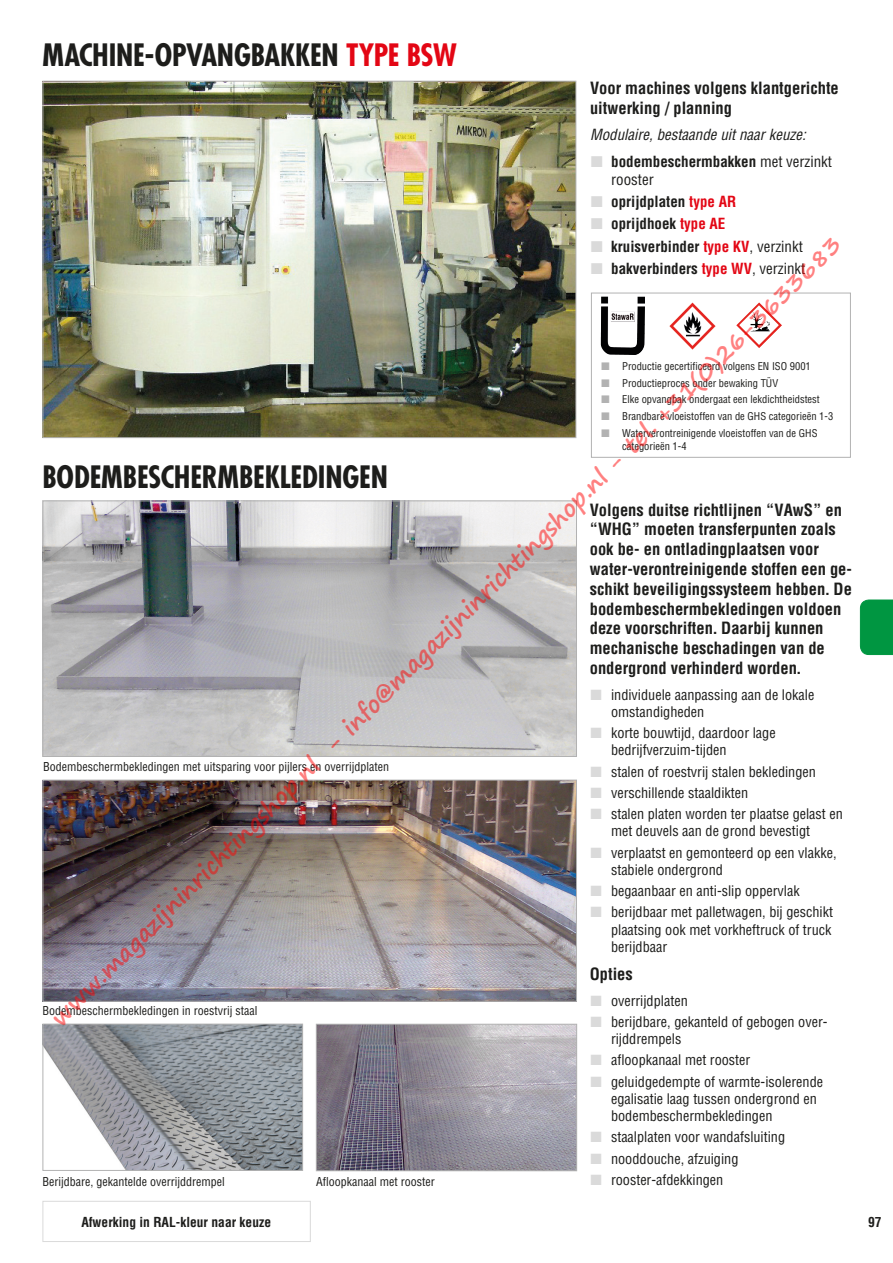
<style>
.page{position:relative;width:893px;height:1263px;background:#fff}
.page>*{position:absolute;margin:0;border:0;box-sizing:border-box;transform-origin:0 0}
.Titel{font:700 30px "Fujiyama";letter-spacing:-.005em;color:#1d1d1b}
.t1{font:700 23.4px "Segoe Print";color:rgb(255 0 0/.5)}
.Überschrift{font:700 condensed 16.5px/19.8px "Helvetica";color:#1d1d1b}
.t2{font:700 condensed 15px/18px "Helvetica";color:#1d1d1b}
.Überschrift-2{font:italic condensed 15px "Helvetica";color:#1d1d1b}
.t3{font:condensed 14.25px/17.1px "Helvetica";color:#1d1d1b}
.Beschriftung{font:700 condensed 13.5px "Helvetica";color:#1d1d1b}
.Beschriftung-2{font:condensed 12px "Helvetica";color:#1d1d1b}
.t4{font:condensed 10.5px/12.6px "Helvetica";color:#1d1d1b}
.s1{color:#e30614}
.s2{font-weight:400}
</style>
<div class="page">
<div style="left:860px;top:599px;width:33px;height:56px;background:#009641"></div>
<img style="left:45px;top:83px;width:529px;height:353px">
<img style="left:45px;top:502px;width:530px;height:253px">
<div style="left:43px;top:500px;width:534px;height:257px;border:1px solid #b2b2b2"></div>
<img style="left:45px;top:1026px;width:256px;height:143px">
<div style="left:43px;top:1024px;width:260px;height:147px;border:1px solid #b2b2b2"></div>
<img style="left:45px;top:782px;width:530px;height:218px">
<div style="left:43px;top:780px;width:534px;height:222px;border:1px solid #b2b2b2"></div>
<img style="left:318px;top:1026px;width:257px;height:143px">
<div style="left:316px;top:1024px;width:261px;height:147px;border:1px solid #b2b2b2"></div>
<div style="left:43px;top:1201px;width:268px;height:41px;border:1px solid #dadada"></div>
<div style="left:591px;top:293px;width:260px;height:165px;border:1px solid #b2b2b2"></div>
<img style="left:669px;top:302px;width:47px;height:47px">
<img style="left:736px;top:302px;width:46px;height:46px">
<img style="left:601px;top:297px;width:44px;height:57px">
<p class="Titel" style="left:43px;top:36px;width:416px">MACHINE-OPVANGBAKKEN <span class="s1">TYPE BSW</span></p>
<p class="Überschrift" style="left:590px;top:78px;width:250px">Voor machines volgens klantgerichte uitwerking / planning</p>
<p class="Überschrift-2" style="left:590px;top:126px;width:217px">Modulaire, bestaande uit naar keuze:</p>
<p class="t2" style="left:611px;top:152px;width:222px">bodembeschermbakken <span class="s2">met verzinkt rooster</span></p>
<p class="t2" style="left:611px;top:193px;width:127px">oprijdplaten <span class="s1">type AR</span></p>
<p class="t2" style="left:611px;top:215px;width:116px">oprijdhoek <span class="s1">type AE</span></p>
<p class="t2" style="left:611px;top:237px;width:193px">kruisverbinder <span class="s1">type KV</span><span class="s2">, verzinkt</span></p>
<p class="t2" style="left:611px;top:259px;width:196px">bakverbinders <span class="s1">type WV</span><span class="s2">, verzinkt</span></p>
<h2 class="t1" style="left:40px;top:1007px;width:1108px;rotate:-45deg">www.magazijninrichtingshop.nl - info@magazijninrichtingshop.nl - tel. +31(0)26-3633683</h2>
<p class="t4" style="left:622px;top:359px;width:190px">Productie gecertificeerd volgens EN ISO 9001</p>
<p class="t4" style="left:622px;top:376px;width:157px">Productieproces onder bewaking TÜV</p>
<p class="t4" style="left:622px;top:393px;width:199px">Elke opvangbak ondergaat een lekdichtheidstest</p>
<p class="t4" style="left:622px;top:410px;width:213px">Brandbare vloeistoffen van de GHS categorieën 1-3</p>
<p class="t4" style="left:622px;top:427px;width:197px">Waterverontreinigende vloeistoffen van de GHS categorieën 1-4</p>
<p class="Titel" style="left:43px;top:457px;width:347px">BODEMBESCHERMBEKLEDINGEN</p>
<p class="Überschrift" style="left:590px;top:499px;width:264px">Volgens duitse richtlijnen “VAwS” en “WHG” moeten transferpunten zoals ook be- en ontladingplaatsen voor water-verontreinigende stoffen een ge&shy;schikt beveiligingssysteem hebben. De bodembeschermbekledingen voldoen deze voorschriften. Daarbij kunnen mechanische beschadingen van de ondergrond verhinderd worden.</p>
<p class="t3" style="left:611px;top:685px;width:205px">individuele aanpassing aan de lokale omstandigheden</p>
<p class="t3" style="left:611px;top:724px;width:166px">korte bouwtijd, daardoor lage bedrijfverzuim-tijden</p>
<p class="t3" style="left:611px;top:762px;width:206px">stalen of roestvrij stalen bekledingen</p>
<p class="t3" style="left:611px;top:784px;width:139px">verschillende staaldikten</p>
<p class="t3" style="left:611px;top:805px;width:233px">stalen platen worden ter plaatse gelast en met deuvels aan de grond bevestigt</p>
<p class="t3" style="left:611px;top:844px;width:227px">verplaatst en gemonteerd op een vlakke, stabiele ondergrond</p>
<p class="t3" style="left:611px;top:882px;width:190px">begaanbaar en anti-slip oppervlak</p>
<p class="t3" style="left:611px;top:903px;width:223px;text-align:justify">berijdbaar met palletwagen, bij geschikt plaatsing ook met vorkheftruck of truck berijdbaar</p>
<p class="Überschrift" style="left:590px;top:964px;width:45px">Opties</p>
<p class="t3" style="left:611px;top:991px;width:78px">overrijdplaten</p>
<p class="t3" style="left:611px;top:1013px;width:218px">berijdbare, gekanteld of gebogen over&shy;rijddrempels</p>
<p class="t3" style="left:611px;top:1051px;width:141px">afloopkanaal met rooster</p>
<p class="t3" style="left:611px;top:1073px;width:214px">geluidgedempte of warmte-isolerende egalisatie laag tussen ondergrond en bodembeschermbekledingen</p>
<p class="t3" style="left:611px;top:1128px;width:176px">staalplaten voor wandafsluiting</p>
<p class="t3" style="left:611px;top:1150px;width:129px">nooddouche, afzuiging</p>
<p class="t3" style="left:611px;top:1171px;width:114px">rooster-afdekkingen</p>
<p class="Beschriftung-2" style="left:43px;top:759px;width:347px">Bodembeschermbekledingen met uitsparing voor pijlers en overrijdplaten</p>
<p class="Beschriftung-2" style="left:43px;top:1003px;width:216px">Bodembeschermbekledingen in roestvrij staal</p>
<p class="Beschriftung-2" style="left:43px;top:1174px;width:184px">Berijdbare, gekantelde overrijddrempel</p>
<p class="Beschriftung-2" style="left:316px;top:1174px;width:120px">Afloopkanaal met rooster</p>
<p class="Beschriftung" style="left:81px;top:1214px;width:191px">Afwerking in RAL-kleur naar keuze</p>
<p class="Beschriftung" style="left:868px;top:1214px;width:15px">97</p>
</div>
